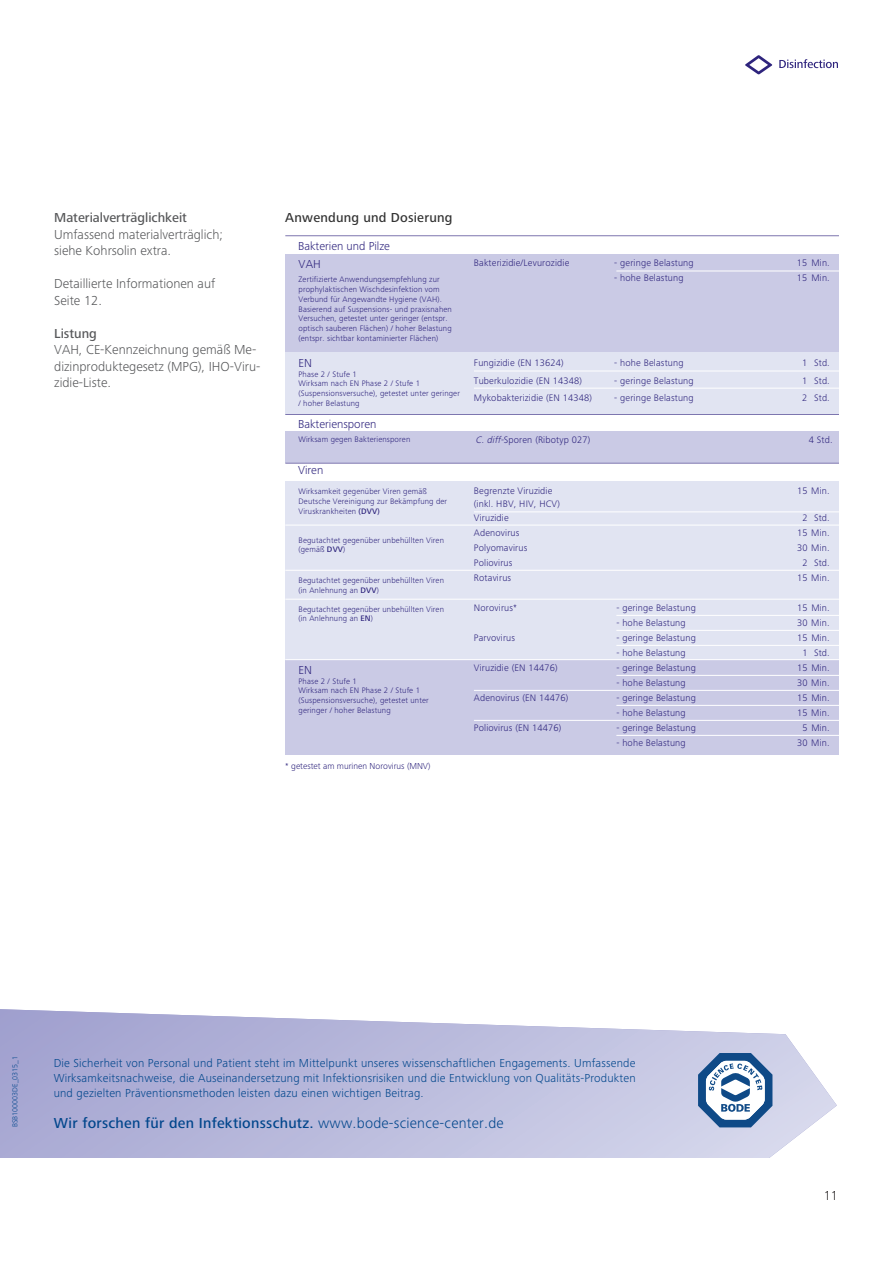
<style>
.page{position:relative;width:893px;height:1263px;background:#fff}
.page>*{position:absolute;margin:0;border:0;box-sizing:border-box;transform-origin:0 0}
.t1{font:15px "Frutiger Next Pro Medium+VOSATU";letter-spacing:.015em;color:#01468c}
.t2{font:300 13.5px/16.5px "Frutiger Next LTW1 G";color:#57585a}
.t3{font:500 13.5px "Frutiger Next LTW1 G";color:#57585a}
.t4{font:13.5px "Frutiger Next LTW1 G Medium+NVSSHP";letter-spacing:.015em;color:#333}
.t5{font:300 13.5px "Frutiger Next LTW1 G";color:#231f20}
.t6{font:12px/15px "Frutiger Next LTW1 G Light+IKASIA";letter-spacing:.015em;color:#01468c;text-align:justify}
.t7{font:12px "Frutiger Next LTW1 G Light+BLYDKM";color:#2e247d}
.t8{font:9.75px/13.5px "Frutiger Next LTW1 G Light+BLYDKM";letter-spacing:.015em;color:#2e247d}
.t9{font:9px "Frutiger Next LTW1 G Light+BLYDKM";color:#2e247d}
.t10{font:8.25px/9.8px "Frutiger Next LTW1 G Light+BLYDKM";letter-spacing:.015em;color:#2e247d}
.t11{font:7.5px "Frutiger Next LTW1 G Light+IKASIA";letter-spacing:.005em;color:#01468c}
.s1{font-family:"Frutiger Next LTW1 G Medium+NVSSHP"}
.s2{font-style:italic}
.s3{font-family:"Frutiger Next LTW1 G Light+IKASIA"}
</style>
<div class="page">
<svg style="left:745px;top:55px;width:27px;height:19px"></svg>
<svg style="left:779px;top:59px;width:59px;height:9px"></svg>
<div style="left:285px;top:660px;width:554px;height:95px;background:#cacae5"></div>
<div style="left:285px;top:352px;width:554px;height:62px;background:#e1e4f2"></div>
<div style="left:285px;top:254px;width:554px;height:97px;background:#cacae5"></div>
<hr style="left:285px;top:235px;width:554px;height:1px;background:#7d76af">
<hr style="left:616px;top:271px;width:223px;height:1px;background:#fff">
<div style="left:285px;top:481px;width:554px;height:178px;background:#e1e4f2"></div>
<hr style="left:285px;top:525px;width:554px;height:1px;background:#fff">
<hr style="left:285px;top:570px;width:554px;height:1px;background:#fff">
<hr style="left:285px;top:599px;width:554px;height:1px;background:#fff">
<hr style="left:474px;top:371px;width:365px;height:1px;background:#fff">
<hr style="left:474px;top:388px;width:365px;height:1px;background:#fff">
<hr style="left:474px;top:512px;width:365px;height:1px;background:#fff">
<hr style="left:616px;top:615px;width:223px;height:1px;background:#fff">
<hr style="left:616px;top:630px;width:223px;height:1px;background:#fff">
<hr style="left:616px;top:645px;width:223px;height:1px;background:#fff">
<hr style="left:616px;top:675px;width:223px;height:1px;background:#fff">
<hr style="left:474px;top:690px;width:365px;height:1px;background:#fff">
<hr style="left:616px;top:705px;width:223px;height:1px;background:#fff">
<hr style="left:474px;top:720px;width:365px;height:1px;background:#fff">
<hr style="left:616px;top:735px;width:223px;height:1px;background:#fff">
<div style="left:285px;top:431px;width:554px;height:32px;background:#cacae5"></div>
<hr style="left:285px;top:463px;width:554px;height:1px;background:#7d76af">
<hr style="left:285px;top:414px;width:554px;height:1px;background:#7d76af">
<svg style="left:0;top:1009px;width:837px;height:148px;background:#c2c3e0"></svg>
<svg style="left:698px;top:1053px;width:74px;height:74px"></svg>
<h2 class="t3" style="left:54px;top:213px;width:134px">Materialverträglichkeit</h2>
<h2 class="t2" style="left:54px;top:228px;width:170px">Umfassend materialverträglich; siehe Kohrsolin extra.</h2>
<h2 class="t2" style="left:54px;top:277px;width:163px">Detaillierte Informationen auf<br>Seite 12.</h2>
<h2 class="t3" style="left:54px;top:329px;width:44px">Listung</h2>
<h2 class="t2" style="left:54px;top:343px;width:208px">VAH, CE-Kennzeichnung gemäß Me&shy;dizinproduktegesetz (MPG), IHO-Viru&shy;zidie-Liste.</h2>
<h2 class="t4" style="left:285px;top:213px;width:169px">Anwendung und Dosierung</h2>
<h3 class="t7" style="left:298px;top:241px;width:93px">Bakterien und Pilze</h3>
<h3 class="t7" style="left:299px;top:260px;width:24px">VAH</h3>
<p class="t10" style="left:299px;top:276px;width:155px">Zertifizierte Anwendungsempfehlung zur prophylaktischen Wischdesinfektion vom Verbund für Angewandte Hygiene (VAH).<br>Basierend auf Suspensions- und praxisnahen Versuchen, getestet unter geringer (entspr. optisch sauberen Flächen) / hoher Belastung (entspr. sichtbar kontaminierter Flächen)</p>
<h3 class="t7" style="left:299px;top:359px;width:15px">EN</h3>
<p class="t10" style="left:299px;top:370px;width:163px">Phase 2 / Stufe 1<br>Wirksam nach EN Phase 2 / Stufe 1 (Suspensionsversuche), getestet unter geringer / hoher Belastung</p>
<h3 class="t7" style="left:298px;top:420px;width:80px">Bakteriensporen</h3>
<p class="t10" style="left:298px;top:435px;width:113px">Wirksam gegen Bakteriensporen</p>
<h3 class="t7" style="left:298px;top:466px;width:27px">Viren</h3>
<p class="t10" style="left:299px;top:488px;width:150px">Wirksamkeit gegenüber Viren gemäß<br>Deutsche Vereinigung zur Bekämpfung der<br>Viruskrankheiten <span class="s1">(DVV)</span></p>
<p class="t10" style="left:299px;top:536px;width:147px">Begutachtet gegenüber unbehüllten Viren (gemäß <span class="s1">DVV</span>)</p>
<p class="t10" style="left:299px;top:576px;width:147px">Begutachtet gegenüber unbehüllten Viren (in Anlehnung an <span class="s1">DVV</span>)</p>
<p class="t10" style="left:299px;top:605px;width:147px">Begutachtet gegenüber unbehüllten Viren (in Anlehnung an <span class="s1">EN</span>)</p>
<h3 class="t7" style="left:299px;top:666px;width:15px">EN</h3>
<p class="t10" style="left:299px;top:677px;width:132px">Phase 2 / Stufe 1<br>Wirksam nach EN Phase 2 / Stufe 1 (Suspensionsversuche), getestet unter geringer / hoher Belastung</p>
<p class="t9" style="left:285px;top:763px;width:147px">* getestet am murinen Norovirus (MNV)</p>
<p class="t8" style="left:474px;top:257px;width:97px">Bakterizidie/Levurozidie</p>
<p class="t8" style="left:614px;top:257px;width:81px">- geringe Belastung</p>
<p class="t8" style="left:797px;top:257px;width:35px">15 Min.</p>
<p class="t8" style="left:614px;top:272px;width:71px">- hohe Belastung</p>
<p class="t8" style="left:797px;top:272px;width:35px">15 Min.</p>
<p class="t8" style="left:474px;top:358px;width:91px">Fungizidie (EN 13624)</p>
<p class="t8" style="left:614px;top:358px;width:71px">- hohe Belastung</p>
<p class="t8" style="left:802px;top:358px;width:29px">1 Std.</p>
<p class="t8" style="left:474px;top:375px;width:109px">Tuberkulozidie (EN 14348)</p>
<p class="t8" style="left:614px;top:375px;width:81px">- geringe Belastung</p>
<p class="t8" style="left:802px;top:375px;width:29px">1 Std.</p>
<p class="t8" style="left:474px;top:392px;width:120px">Mykobakterizidie (EN 14348)</p>
<p class="t8" style="left:614px;top:392px;width:81px">- geringe Belastung</p>
<p class="t8" style="left:802px;top:392px;width:29px">2 Std.</p>
<p class="t8" style="left:476px;top:434px;width:116px"><span class="s2">C. diff-</span>Sporen (Ribotyp 027)</p>
<p class="t8" style="left:809px;top:434px;width:25px">4 Std.</p>
<p class="t8" style="left:474px;top:485px;width:80px">Begrenzte Viruzidie</p>
<p class="t8" style="left:797px;top:485px;width:34px">15 Min.</p>
<p class="t8" style="left:474px;top:498px;width:88px">(inkl. HBV, HIV, HCV)<br>Viruzidie</p>
<p class="t8" style="left:802px;top:512px;width:29px">2 Std.</p>
<p class="t8" style="left:474px;top:527px;width:47px">Adenovirus</p>
<p class="t8" style="left:797px;top:527px;width:34px">15 Min.</p>
<p class="t8" style="left:474px;top:542px;width:55px">Polyomavirus</p>
<p class="t8" style="left:797px;top:542px;width:34px">30 Min.</p>
<p class="t8" style="left:474px;top:557px;width:40px">Poliovirus</p>
<p class="t8" style="left:802px;top:557px;width:29px">2 Std.</p>
<p class="t8" style="left:474px;top:572px;width:39px">Rotavirus</p>
<p class="t8" style="left:797px;top:572px;width:34px">15 Min.</p>
<p class="t8" style="left:474px;top:602px;width:45px">Norovirus*</p>
<p class="t8" style="left:616px;top:602px;width:81px">- geringe Belastung</p>
<p class="t8" style="left:797px;top:602px;width:34px">15 Min.</p>
<p class="t8" style="left:616px;top:617px;width:71px">- hohe Belastung</p>
<p class="t8" style="left:797px;top:617px;width:34px">30 Min.</p>
<p class="t8" style="left:474px;top:632px;width:43px">Parvovirus</p>
<p class="t8" style="left:616px;top:632px;width:81px">- geringe Belastung</p>
<p class="t8" style="left:797px;top:632px;width:34px">15 Min.</p>
<p class="t8" style="left:616px;top:647px;width:71px">- hohe Belastung</p>
<p class="t8" style="left:802px;top:647px;width:29px">1 Std.</p>
<p class="t8" style="left:474px;top:662px;width:85px">Viruzidie (EN 14476)</p>
<p class="t8" style="left:616px;top:662px;width:81px">- geringe Belastung</p>
<p class="t8" style="left:797px;top:662px;width:34px">15 Min.</p>
<p class="t8" style="left:616px;top:677px;width:71px">- hohe Belastung</p>
<p class="t8" style="left:797px;top:677px;width:34px">30 Min.</p>
<p class="t8" style="left:474px;top:692px;width:96px">Adenovirus (EN 14476)</p>
<p class="t8" style="left:616px;top:692px;width:81px">- geringe Belastung</p>
<p class="t8" style="left:797px;top:692px;width:34px">15 Min.</p>
<p class="t8" style="left:616px;top:707px;width:71px">- hohe Belastung</p>
<p class="t8" style="left:797px;top:707px;width:34px">15 Min.</p>
<p class="t8" style="left:474px;top:722px;width:89px">Poliovirus (EN 14476)</p>
<p class="t8" style="left:616px;top:722px;width:81px">- geringe Belastung</p>
<p class="t8" style="left:802px;top:722px;width:29px">5 Min.</p>
<p class="t8" style="left:616px;top:737px;width:71px">- hohe Belastung</p>
<p class="t8" style="left:797px;top:737px;width:34px">30 Min.</p>
<p class="t11" style="left:13px;top:1127px;width:73px;rotate:-90deg">BSB100003DE_0315_1</p>
<p class="t6" style="left:54px;top:1057px;width:584px">Die Sicherheit von Personal und Patient steht im Mittelpunkt unseres wissenschaftlichen Engagements. Umfassende Wirksamkeitsnachweise, die Auseinandersetzung mit Infektionsrisiken und die Entwicklung von Qualitäts-Produkten und gezielten Präventionsmethoden leisten dazu einen wichtigen Beitrag.</p>
<h1 class="t1" style="left:54px;top:1117px;width:452px">Wir forschen für den Infektionsschutz. <span class="s3">www.bode-science-center.de</span></h1>
<h2 class="t5" style="left:824px;top:1191px;width:16px">11</h2>
</div>
